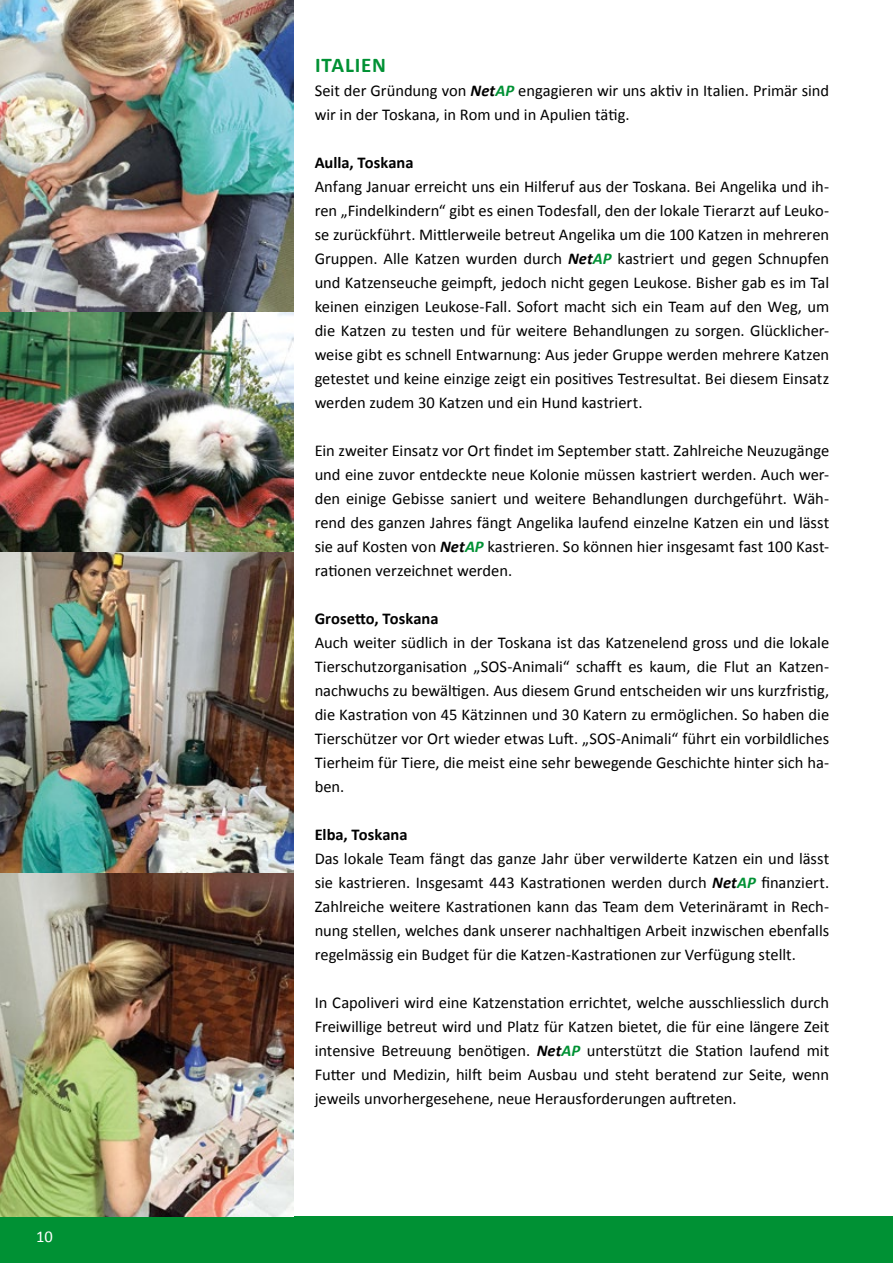
<style>
.page{position:relative;width:893px;height:1263px;background:#fff}
.page>*{position:absolute;margin:0;border:0;box-sizing:border-box;transform-origin:0 0}
.t1{font:700 21px "Calibri";letter-spacing:.035em;color:#009134}
.t2{font:16.5px/24px "Calibri";letter-spacing:-.005em;color:#000;text-align:justify}
.t3{font:700 16.5px "Calibri";color:#000}
.t4{font:16.5px "Calibri";color:#fff}
.s1{font-weight:700;font-style:italic}
.s2{font-weight:700;font-style:italic;color:#009134}
</style>
<div class="page">
<div style="left:0;top:1216px;width:893px;height:47px;background:#009134"></div>
<img style="left:0;top:0;width:293px;height:874px">
<img style="left:0;top:874px;width:293px;height:342px">
<p class="t4" style="left:36px;top:1226px;width:18px">10</p>
<p class="t1" style="left:315px;top:52px;width:72px">ITALIEN</p>
<p class="t2" style="left:315px;top:78px;width:516px">Seit der Gründung von <span class="s1">Net</span><span class="s2">AP</span> engagieren wir uns aktiv in Italien. Primär sind wir in der Toskana, in Rom und in Apulien tätig.</p>
<p class="t3" style="left:315px;top:152px;width:100px">Aulla, Toskana</p>
<p class="t2" style="left:315px;top:174px;width:516px">Anfang Januar erreicht uns ein Hilferuf aus der Toskana. Bei Angelika und ih&shy;ren „Findelkindern“ gibt es einen Todesfall, den der lokale Tierarzt auf Leuko&shy;se zurückführt. Mittlerweile betreut Angelika um die 100 Katzen in mehreren Gruppen. Alle Katzen wurden durch <span class="s1">Net</span><span class="s2">AP</span> kastriert und gegen Schnupfen und Katzenseuche geimpft, jedoch nicht gegen Leukose. Bisher gab es im Tal keinen einzigen Leukose-Fall. Sofort macht sich ein Team auf den Weg, um die Katzen zu testen und für weitere Behandlungen zu sorgen. Glücklicher&shy;weise gibt es schnell Entwarnung: Aus jeder Gruppe werden mehrere Katzen getestet und keine einzige zeigt ein positives Testresultat. Bei diesem Einsatz werden zudem 30 Katzen und ein Hund kastriert.</p>
<p class="t2" style="left:315px;top:438px;width:516px">Ein zweiter Einsatz vor Ort findet im September statt. Zahlreiche Neuzugänge und eine zuvor entdeckte neue Kolonie müssen kastriert werden. Auch wer&shy;den einige Gebisse saniert und weitere Behandlungen durchgeführt. Wäh&shy;rend des ganzen Jahres fängt Angelika laufend einzelne Katzen ein und lässt sie auf Kosten von <span class="s1">Net</span><span class="s2">AP</span> kastrieren. So können hier insgesamt fast 100 Kast&shy;rationen verzeichnet werden.</p>
<p class="t3" style="left:315px;top:608px;width:125px">Grosetto, Toskana</p>
<p class="t2" style="left:315px;top:630px;width:516px">Auch weiter südlich in der Toskana ist das Katzenelend gross und die lokale Tierschutzorganisation „SOS-Animali“ schafft es kaum, die Flut an Katzen&shy;nachwuchs zu bewältigen. Aus diesem Grund entscheiden wir uns kurzfristig, die Kastration von 45 Kätzinnen und 30 Katern zu ermöglichen. So haben die Tierschützer vor Ort wieder etwas Luft. „SOS-Animali“ führt ein vorbildliches Tierheim für Tiere, die meist eine sehr bewegende Geschichte hinter sich ha&shy;ben.</p>
<p class="t3" style="left:315px;top:824px;width:94px">Elba, Toskana</p>
<p class="t2" style="left:315px;top:846px;width:516px">Das lokale Team fängt das ganze Jahr über verwilderte Katzen ein und lässt sie kastrieren. Insgesamt 443 Kastrationen werden durch <span class="s1">Net</span><span class="s2">AP</span> finanziert.<br>Zahlreiche weitere Kastrationen kann das Team dem Veterinäramt in Rech&shy;nung stellen, welches dank unserer nachhaltigen Arbeit inzwischen ebenfalls regelmässig ein Budget für die Katzen-Kastrationen zur Verfügung stellt.</p>
<p class="t2" style="left:315px;top:990px;width:516px">In Capoliveri wird eine Katzenstation errichtet, welche ausschliesslich durch Freiwillige betreut wird und Platz für Katzen bietet, die für eine längere Zeit intensive Betreuung benötigen. <span class="s1">Net</span><span class="s2">AP</span> unterstützt die Station laufend mit Futter und Medizin, hilft beim Ausbau und steht beratend zur Seite, wenn jeweils unvorhergesehene, neue Herausforderungen auftreten.</p>
</div>
